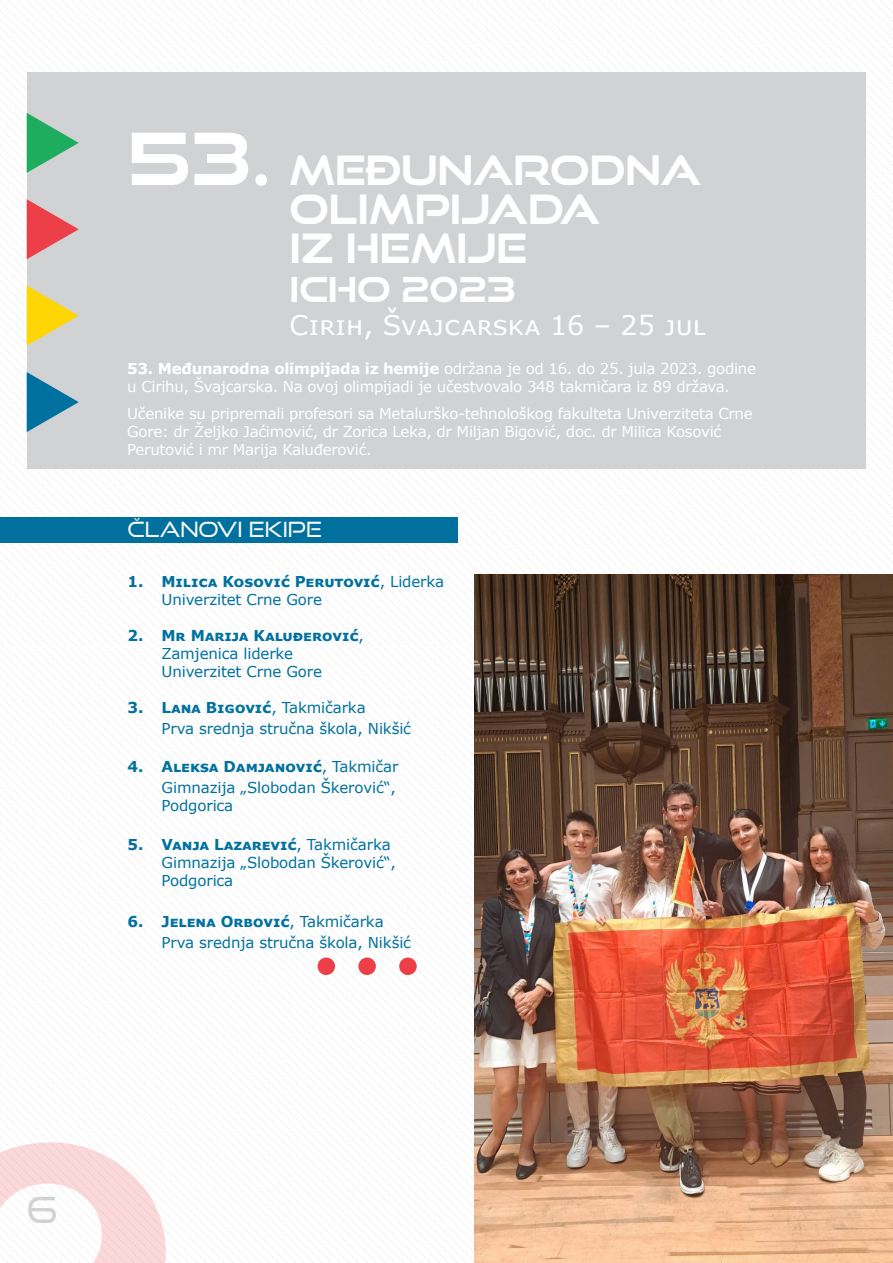
<style>
.page{position:relative;width:893px;height:1263px;background:#fff}
.page>*{position:absolute;margin:0;border:0;box-sizing:border-box;transform-origin:0 0}
.t1{font:700 40.5px "Good Times Rg";color:#fff}
.t2{font:36px "Good Times Bk";color:#d1d2d4}
.t3{font:700 34.5px "Good Times Rg";color:#fff}
.t4{font:27px "Verdana";color:#fff}
.t5{font:21px "Good Times Bk";color:#fff}
.t6{font:15px/18px "Verdana";letter-spacing:-.02em;color:#fff}
.t7{font:700 15px/18px "Verdana";letter-spacing:-.01em;color:#00719f}
.t8{font:15px "Verdana";letter-spacing:-.01em;color:#00719f}
.s1{font-size:72px}
.s2{font-weight:700}
.s3{font-weight:400}
</style>
<div class="page">
<img style="left:0;top:1px;width:893px;height:1261px">
<div style="left:27px;top:72px;width:838px;height:397px;background:#d1d2d4"></div>
<svg style="left:27px;top:372px;width:52px;height:60px"></svg>
<svg style="left:27px;top:286px;width:52px;height:60px"></svg>
<svg style="left:27px;top:199px;width:52px;height:60px"></svg>
<svg style="left:27px;top:113px;width:52px;height:60px"></svg>
<img style="left:0;top:1142px;width:165px;height:121px">
<svg style="left:892px;top:517px;width:1px;height:26px"></svg>
<img style="left:475px;top:575px;width:418px;height:688px">
<div style="left:0;top:517px;width:457px;height:26px;background:#00719f"></div>
<svg style="left:318px;top:957px;width:99px;height:18px"></svg>
<p class="t1" style="left:128px;top:146px;width:575px"><span class="s1">53.</span> MEĐUNARODNA</p>
<p class="t1" style="left:290px;top:185px;width:312px">OLIMPIJADA</p>
<p class="t1" style="left:290px;top:224px;width:239px">IZ HEMIJE</p>
<p class="t3" style="left:290px;top:268px;width:228px">ICHO 2023</p>
<p class="t4" style="left:290px;top:306px;width:418px">Cirih, Švajcarska 16 – 25 jul</p>
<p class="t6" style="left:127px;top:360px;width:630px"><span class="s2">53. Međunarodna olimpijada iz hemije</span> održana je od 16. do 25. jula 2023. godine u Cirihu, Švajcarska. Na ovoj olimpijadi je učestvovalo 348 takmičara iz 89 država.</p>
<p class="t6" style="left:127px;top:404px;width:627px">Učenike su pripremali profesori sa Metalurško-tehnološkog fakulteta Univerziteta Crne<br>Gore: dr Željko Jaćimović, dr Zorica Leka, dr Miljan Bigović, doc. dr Milica Kosović<br>Perutović i mr Marija Kaluđerović.</p>
<p class="t5" style="left:128px;top:517px;width:196px">ČLANOVI EKIPE</p>
<p class="t7" style="left:128px;top:572px;width:318px">1. Milica Kosović Perutović<span class="s3">, Liderka</span></p>
<p class="t8" style="left:162px;top:589px;width:162px">Univerzitet Crne Gore</p>
<p class="t7" style="left:162px;top:626px;width:204px;text-indent:-34px">2. Mr Marija Kaluđerović<span class="s3">,<br>Zamjenica liderke</span></p>
<p class="t8" style="left:162px;top:661px;width:162px">Univerzitet Crne Gore</p>
<p class="t7" style="left:128px;top:698px;width:240px">3. Lana Bigović<span class="s3">, Takmičarka</span></p>
<p class="t8" style="left:162px;top:718px;width:251px">Prva srednja stručna škola, Nikšić</p>
<p class="t7" style="left:128px;top:758px;width:272px">4. Aleksa Damjanović<span class="s3">, Takmičar</span></p>
<p class="t8" style="left:162px;top:777px;width:236px">Gimnazija „Slobodan Škerović“,</p>
<p class="t8" style="left:162px;top:795px;width:73px">Podgorica</p>
<p class="t7" style="left:128px;top:835px;width:265px">5. Vanja Lazarević<span class="s3">, Takmičarka</span></p>
<p class="t8" style="left:162px;top:852px;width:236px">Gimnazija „Slobodan Škerović“,</p>
<p class="t8" style="left:162px;top:870px;width:73px">Podgorica</p>
<p class="t7" style="left:128px;top:912px;width:258px">6. Jelena Orbović<span class="s3">, Takmičarka</span></p>
<p class="t8" style="left:162px;top:932px;width:251px">Prva srednja stručna škola, Nikšić</p>
<h2 class="t2" style="left:27px;top:1188px;width:33px">6</h2>
</div>
